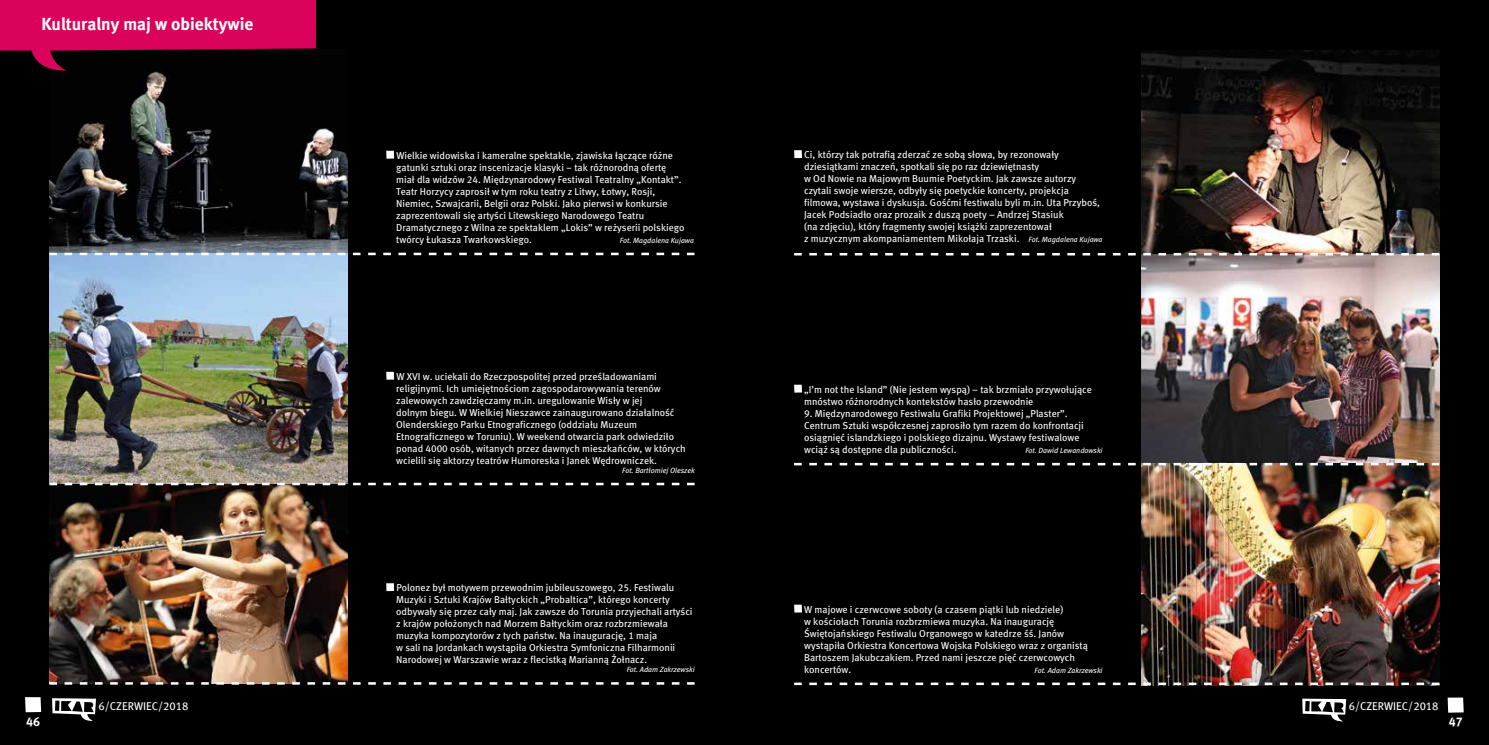
<style>
.page{position:relative;width:1489px;height:745px;background:#fff}
.page>*{position:absolute;margin:0;border:0;box-sizing:border-box;transform-origin:0 0}
.t1{font:17.5px "Meta Bold CELF";color:#fff}
.t2{font:12.5px "Meta Bold CELF";color:#fff}
.t3{font:11.25px "Meta Book CELF";color:#fff}
.t4{font:10px/12px "Meta Book CELF";color:#fff}
.t5{font:italic 7.5px "Meta Book CELF";color:#fff}
.s1{font-style:italic;font-size:7.5px}
</style>
<div class="page">
<div style="left:0;top:0;width:744px;height:744px;background:#000"></div>
<svg style="left:52px;top:698px;width:44px;height:23px"></svg>
<svg style="left:25px;top:697px;width:16px;height:14px"></svg>
<img style="left:49px;top:73px;width:298px;height:608px">
<div style="left:386px;top:151px;width:8px;height:7px;background:#fff"></div>
<div style="left:386px;top:371px;width:8px;height:8px;background:#fff"></div>
<div style="left:386px;top:583px;width:8px;height:7px;background:#fff"></div>
<svg style="left:49px;top:252px;width:645px;height:3px"></svg>
<svg style="left:49px;top:482px;width:645px;height:3px"></svg>
<svg style="left:49px;top:681px;width:645px;height:3px"></svg>
<svg style="left:0;top:0;width:316px;height:73px"></svg>
<div style="left:744px;top:0;width:744px;height:744px;background:#000"></div>
<svg style="left:1302px;top:698px;width:43px;height:24px"></svg>
<svg style="left:1447px;top:697px;width:16px;height:15px"></svg>
<div style="left:794px;top:150px;width:8px;height:8px;background:#fff"></div>
<img style="left:1141px;top:50px;width:298px;height:632px">
<div style="left:794px;top:384px;width:8px;height:8px;background:#fff"></div>
<div style="left:794px;top:604px;width:8px;height:8px;background:#fff"></div>
<svg style="left:794px;top:253px;width:645px;height:2px"></svg>
<svg style="left:794px;top:462px;width:645px;height:3px"></svg>
<svg style="left:794px;top:682px;width:645px;height:2px"></svg>
<h1 class="t1" style="left:41px;top:13px;width:213px">Kulturalny maj w obiektywie</h1>
<p class="t2" style="left:26px;top:713px;width:15px">46</p>
<p class="t3" style="left:98px;top:698px;width:91px">6/CZERWIEC/2018</p>
<p class="t4" style="left:396px;top:149px;width:290px">Wielkie widowiska i kameralne spektakle, zjawiska łączące różne gatunki sztuki oraz inscenizacje klasyki – tak różnorodną ofertę miał dla widzów 24. Międzynarodowy Festiwal Teatralny „Kontakt”.<br>Teatr Horzycy zaprosił w tym roku teatry z Litwy, Łotwy, Rosji, Niemiec, Szwajcarii, Belgii oraz Polski. Jako pierwsi w konkursie zaprezentowali się artyści Litewskiego Narodowego Teatru Dramatycznego z Wilna ze spektaklem „Lokis” w reżyserii polskiego twórcy Łukasza Twarkowskiego.</p>
<p class="t5" style="left:620px;top:235px;width:75px">Fot. Magdalena Kujawa</p>
<p class="t4" style="left:396px;top:370px;width:291px">W XVI w. uciekali do Rzeczpospolitej przed prześladowaniami religijnymi. Ich umiejętnościom zagospodarowywania terenów zalewowych zawdzięczamy m.in. uregulowanie Wisły w jej<br>dolnym biegu. W Wielkiej Nieszawce zainaugurowano działalność Olenderskiego Parku Etnograficznego (oddziału Muzeum Etnograficznego w Toruniu). W weekend otwarcia park odwiedziło ponad 4000 osób, witanych przez dawnych mieszkańców, w których wcielili się aktorzy teatrów Humoreska i Janek Wędrowniczek.</p>
<p class="t5" style="left:622px;top:465px;width:74px">Fot. Bartłomiej Oleszek</p>
<p class="t4" style="left:396px;top:581px;width:298px">Polonez był motywem przewodnim jubileuszowego, 25. Festiwalu Muzyki i Sztuki Krajów Bałtyckich „Probaltica”, którego koncerty odbywały się przez cały maj. Jak zawsze do Torunia przyjechali artyści z krajów położonych nad Morzem Bałtyckim oraz rozbrzmiewała muzyka kompozytorów z tych państw. Na inaugurację, 1 maja<br>w sali na Jordankach wystąpiła Orkiestra Symfoniczna Filharmonii Narodowej w Warszawie wraz z flecistką Marianną Żołnacz.</p>
<p class="t5" style="left:626px;top:664px;width:69px">Fot. Adam Zakrzewski</p>
<p class="t4" style="left:804px;top:148px;width:300px">Ci, którzy tak potrafią zderzać ze sobą słowa, by rezonowały dziesiątkami znaczeń, spotkali się po raz dziewiętnasty<br>w Od Nowie na Majowym Buumie Poetyckim. Jak zawsze autorzy czytali swoje wiersze, odbyły się poetyckie koncerty, projekcja filmowa, wystawa i dyskusja. Gośćmi festiwalu byli m.in. Uta Przyboś, Jacek Podsiadło oraz prozaik z duszą poety – Andrzej Stasiuk<br>(na zdjęciu), który fragmenty swojej książki zaprezentował<br>z muzycznym akompaniamentem Mikołaja Trzaski. <span class="s1">Fot. Magdalena Kujawa</span></p>
<p class="t4" style="left:804px;top:383px;width:289px">„I’m not the Island” (Nie jestem wyspą) – tak brzmiało przywołujące mnóstwo różnorodnych kontekstów hasło przewodnie</p>
<p class="t4" style="left:804px;top:407px;width:281px">9. Międzynarodowego Festiwalu Grafiki Projektowej „Plaster”.<br>Centrum Sztuki współczesnej zaprosiło tym razem do konfrontacji osiągnięć islandzkiego i polskiego dizajnu. Wystawy festiwalowe wciąż są dostępne dla publiczności.</p>
<p class="t5" style="left:1025px;top:445px;width:79px">Fot. Dawid Lewandowski</p>
<p class="t4" style="left:804px;top:602px;width:285px">W majowe i czerwcowe soboty (a czasem piątki lub niedziele)<br>w kościołach Torunia rozbrzmiewa muzyka. Na inaugurację Świętojańskiego Festiwalu Organowego w katedrze śś. Janów wystąpiła Orkiestra Koncertowa Wojska Polskiego wraz z organistą Bartoszem Jakubczakiem. Przed nami jeszcze pięć czerwcowych koncertów.</p>
<p class="t5" style="left:1034px;top:665px;width:69px">Fot. Adam Zakrzewski</p>
<p class="t3" style="left:1348px;top:699px;width:91px">6/CZERWIEC/2018</p>
<p class="t2" style="left:1448px;top:713px;width:15px">47</p>
</div>
